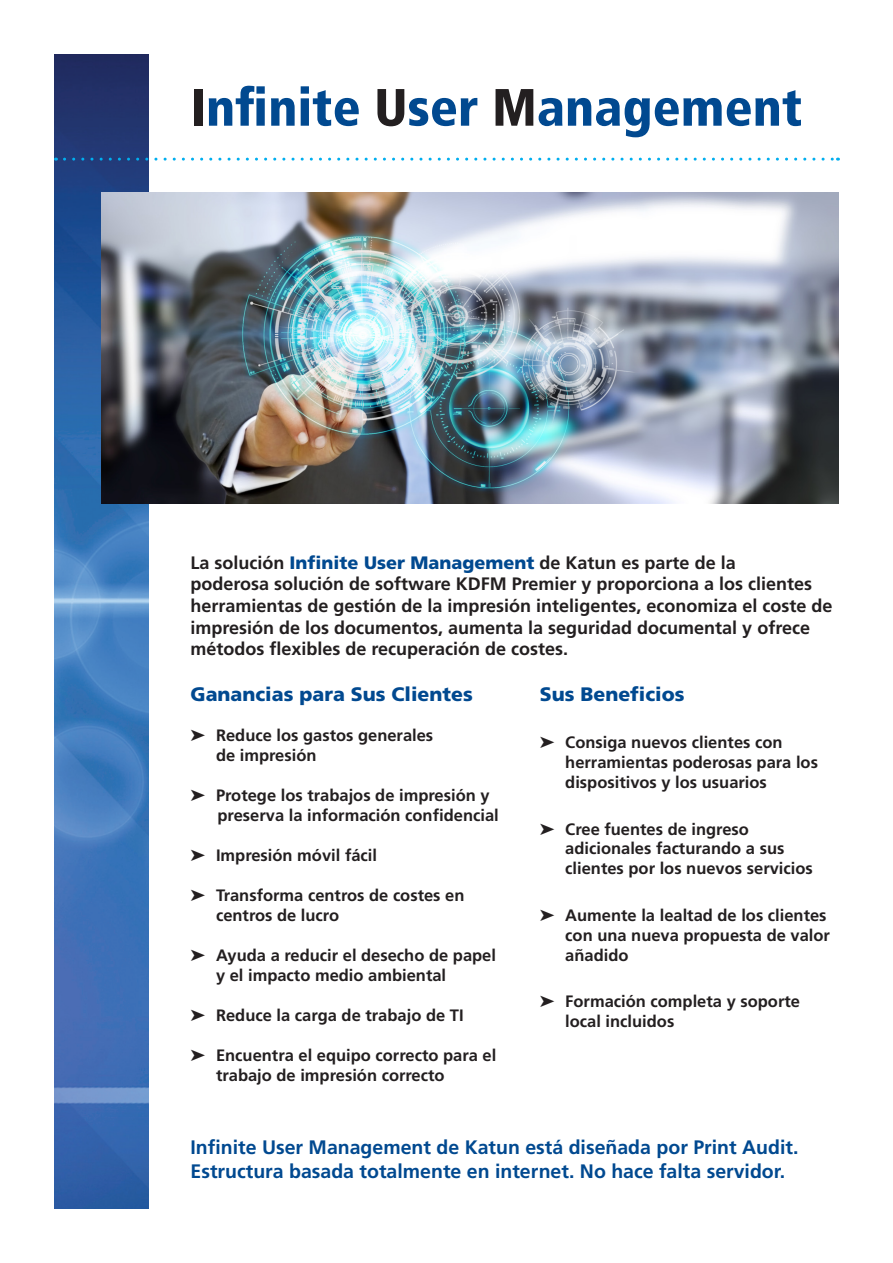
<style>
.page{position:relative;width:893px;height:1263px;background:#fff}
.page>*{position:absolute;margin:0;border:0;box-sizing:border-box;transform-origin:0 0}
.t1{font:900 condensed 52.5px "Frutiger";color:#014990}
.t2{font:700 19.5px/23.4px "Frutiger";color:#014990}
.subhead-21pt_blue{font:900 19.5px "Frutiger";color:#014990}
.subhead-21pt_blue-2{font:700 18px/21.6px "Frutiger";color:#231f20}
.t3{font:700 16.5px/19.8px "Frutiger";color:#231f20}
.s1{color:#231f20}
.s2{font-weight:900;color:#014990}
</style>
<div class="page">
<img style="left:54px;top:54px;width:94px;height:1155px">
<svg style="left:64px;top:158px;width:774px;height:3px"></svg>
<img style="left:101px;top:192px;width:738px;height:311px">
<p class="t1" style="left:190px;top:76px;width:613px"><span class="s1">I</span>nfinite <span class="s1">U</span>ser <span class="s1">M</span>anagement</p>
<p class="subhead-21pt_blue-2" style="left:190px;top:552px;width:643px">La solución <span class="s2">Infinite User Management</span> de Katun es parte de la<br>poderosa solución de software KDFM Premier y proporciona a los clientes herramientas de gestión de la impresión inteligentes, economiza el coste de impresión de los documentos, aumenta la seguridad documental y ofrece métodos flexibles de recuperación de costes.</p>
<p class="subhead-21pt_blue" style="left:190px;top:683px;width:284px">Ganancias para Sus Clientes</p>
<p class="t3" style="left:216px;top:726px;width:219px;text-indent:-25px">➤ Reduce los gastos generales de impresión</p>
<p class="t3" style="left:218px;top:785px;width:283px;text-indent:-27px">➤ Protege los trabajos de impresión y preserva la información confidencial</p>
<p class="t3" style="left:190px;top:845px;width:188px">➤ Impresión móvil fácil</p>
<p class="t3" style="left:216px;top:885px;width:250px;text-indent:-25px">➤ Transforma centros de costes en centros de lucro</p>
<p class="t3" style="left:216px;top:945px;width:281px;text-indent:-25px">➤ Ayuda a reducir el desecho de papel y el impacto medio ambiental</p>
<p class="t3" style="left:190px;top:1005px;width:275px">➤ Reduce la carga de trabajo de TI</p>
<p class="t3" style="left:216px;top:1045px;width:282px;text-indent:-25px">➤ Encuentra el equipo correcto para el trabajo de impresión correcto</p>
<p class="subhead-21pt_blue" style="left:540px;top:683px;width:146px">Sus Beneficios</p>
<p class="t3" style="left:565px;top:732px;width:254px;text-indent:-25px">➤ Consiga nuevos clientes con herramientas poderosas para los dispositivos y los usuarios</p>
<p class="t3" style="left:565px;top:819px;width:249px;text-indent:-25px">➤ Cree fuentes de ingreso adicionales facturando a sus clientes por los nuevos servicios</p>
<p class="t3" style="left:565px;top:905px;width:266px;text-indent:-25px">➤ Aumente la lealtad de los clientes con una nueva propuesta de valor añadido</p>
<p class="t3" style="left:565px;top:992px;width:236px;text-indent:-25px">➤ Formación completa y soporte local incluidos</p>
<p class="t2" style="left:190px;top:1136px;width:609px">Infinite User Management de Katun está diseñada por Print Audit.<br>Estructura basada totalmente en internet. No hace falta servidor.</p>
</div>
